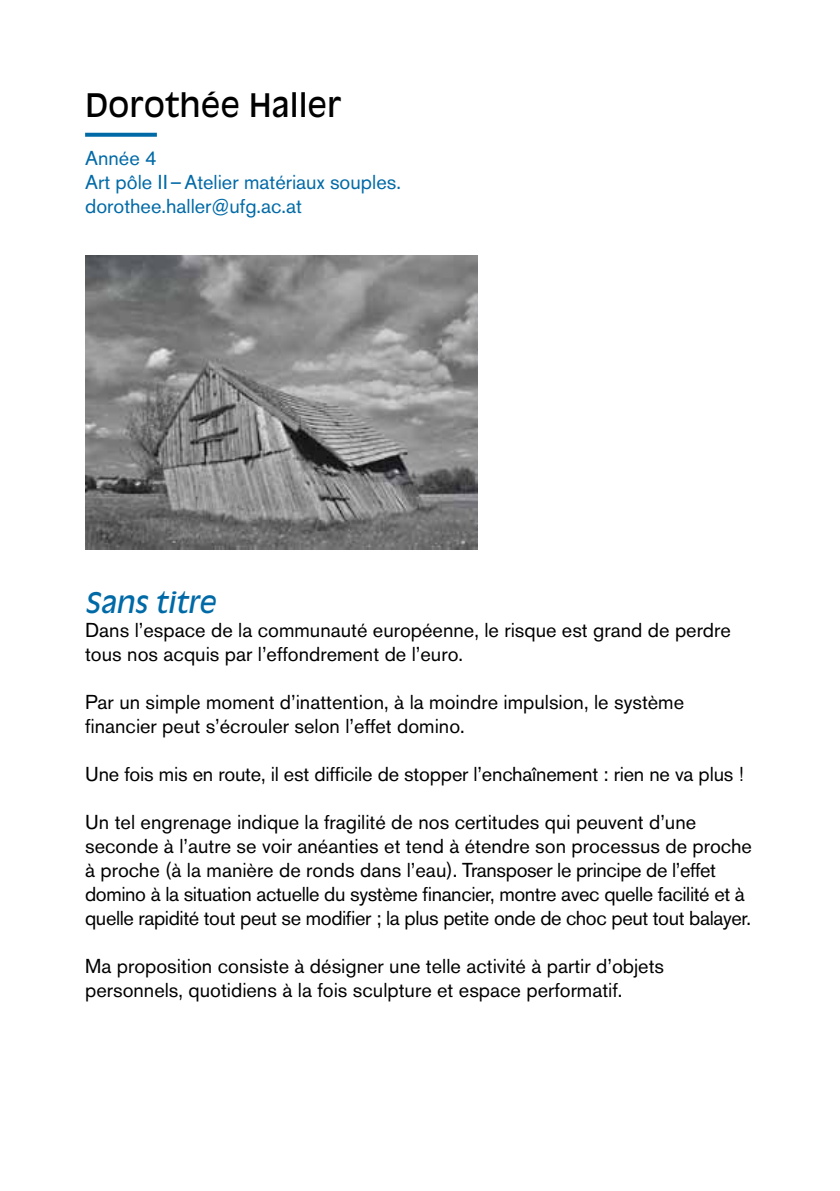
<style>
.page{position:relative;width:840px;height:1191px;background:#fff}
.page>*{position:absolute;margin:0;border:0;box-sizing:border-box;transform-origin:0 0}
.t1{font:32px "Antique Olive Std";color:#000}
.t2{font:italic 28px "Antique Olive Std";color:#006aa7}
.t3{font:20px/24px "Akzidenz Grotesk BE";color:#000}
.t4{font:20px/24px "Akzidenz Grotesk BE";letter-spacing:-.02em;color:#000}
.t5{font:20px/24px "Akzidenz Grotesk BE";color:#006aa7}
</style>
<div class="page">
<svg style="left:85px;top:133px;width:72px;height:4px"></svg>
<img style="left:85px;top:255px;width:392px;height:294px">
<h1 class="t1" style="left:85px;top:86px;width:257px">Dorothée Haller</h1>
<p class="t5" style="left:85px;top:146px;width:317px">Année 4<br>Art pôle II–Atelier matériaux souples. dorothee.haller@ufg.ac.at</p>
<h2 class="t2" style="left:85px;top:586px;width:132px">SANS TITRE</h2>
<p class="t3" style="left:85px;top:618px;width:647px">Dans l’espace de la communauté européenne, le risque est grand de perdre tous nos acquis par l’effondrement de l’euro.</p>
<p class="t3" style="left:85px;top:690px;width:600px">Par un simple moment d’inattention, à la moindre impulsion, le système financier peut s’écrouler selon l’effet domino.</p>
<p class="t3" style="left:85px;top:762px;width:660px">Une fois mis en route, il est difficile de stopper l’enchaînement : rien ne va plus !</p>
<p class="t4" style="left:85px;top:810px;width:667px">Un tel engrenage indique la fragilité de nos certitudes qui peuvent d’une seconde à l’autre se voir anéanties et tend à étendre son processus de proche à proche (à la manière de ronds dans l’eau). Transposer le principe de l’effet domino à la situation actuelle du système financier, montre avec quelle facilité et à quelle rapidité tout peut se modifier ; la plus petite onde de choc peut tout balayer.</p>
<p class="t3" style="left:85px;top:954px;width:580px">Ma proposition consiste à désigner une telle activité à partir d’objets personnels, quotidiens à la fois sculpture et espace performatif.</p>
</div>
